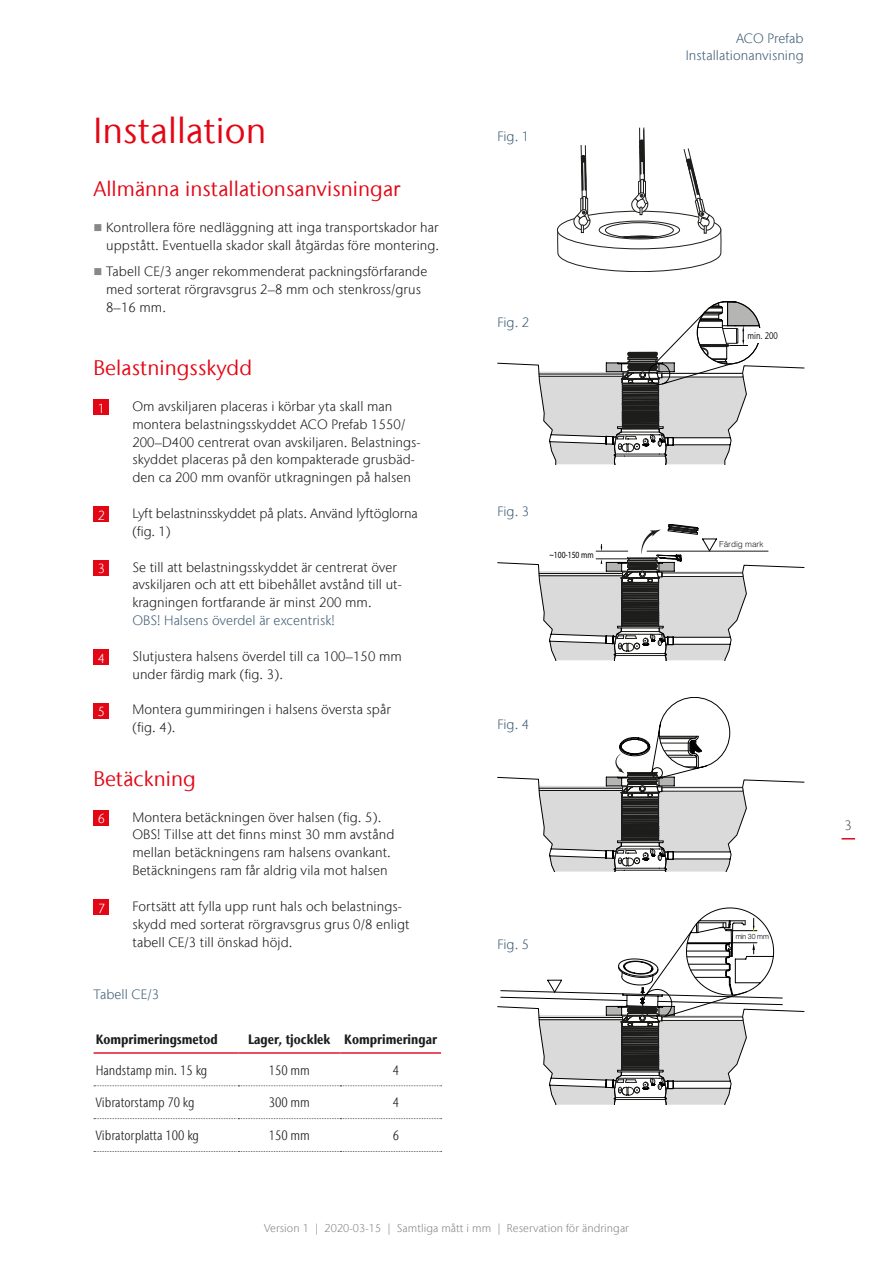
<style>
.page{position:relative;width:893px;height:1263px;background:#fff}
.page>*{position:absolute;margin:0;border:0;box-sizing:border-box;transform-origin:0 0}
.t1{font:36px "Stone Sans IIITC Com";letter-spacing:.005em;color:#e30614}
.t2{font:21px "Stone Sans IIITC Com";letter-spacing:.005em;color:#e30614}
.t3{font:300 13.5px/17.9px "Stone Sans IIITC Com";letter-spacing:.005em;color:#1d1d1b}
.t4{font:300 13.5px/17.9px "Stone Sans IIITC Com";letter-spacing:.005em;color:#415f77;text-align:right}
.t5{font:300 condensed 13.5px "Stone Sans IIITC Com";color:#1d1d1b}
.t6{font:700 condensed 13.5px "Stone Sans IIITC Com";color:#1d1d1b}
.t7{font:300 13.5px "Stone Sans IIITC Com";color:#575756}
.t8{font:300 13.2px "Stone Sans IIITC Com";color:#fff}
.t9{font:300 11.25px "Stone Sans IIITC Com";letter-spacing:.005em;color:#878787}
.t10{font:9.6px "Stone Sans IIITC Com";color:#000;scale:.8 1}
.t11{font:9.45px "Myriad Pro";color:#000;scale:.8 1}
.t12{font:300 8.25px "Helvetica";color:#1d1d1b}
.t13{font:300 expanded 7.2px "Helvetica Neue LT Pro";color:#000;scale:.8 1}
.s1{color:#878787}
</style>
<div class="page">
<svg style="left:497px;top:908px;width:307px;height:197px"></svg>
<svg style="left:497px;top:301px;width:307px;height:163px"></svg>
<svg style="left:497px;top:697px;width:307px;height:174px"></svg>
<div style="left:662px;top:787px;width:81px;height:4px;border:1px solid #1d1d1b"></div>
<svg style="left:497px;top:524px;width:307px;height:136px"></svg>
<svg style="left:94px;top:1085px;width:348px;height:1px"></svg>
<svg style="left:94px;top:1118px;width:348px;height:1px"></svg>
<svg style="left:94px;top:1151px;width:348px;height:1px"></svg>
<hr style="left:94px;top:1052px;width:144px;height:2px;background:#e1172f">
<hr style="left:238px;top:1052px;width:102px;height:2px;background:#e1172f">
<hr style="left:340px;top:1052px;width:101px;height:2px;background:#e1172f">
<svg style="left:557px;top:128px;width:164px;height:144px"></svg>
<div style="left:93px;top:399px;width:16px;height:16px;background:#e30614"></div>
<div style="left:93px;top:506px;width:16px;height:16px;background:#e30614"></div>
<div style="left:93px;top:560px;width:16px;height:16px;background:#e30614"></div>
<div style="left:93px;top:649px;width:16px;height:16px;background:#e30614"></div>
<div style="left:93px;top:703px;width:16px;height:16px;background:#e30614"></div>
<div style="left:93px;top:810px;width:16px;height:16px;background:#e30614"></div>
<div style="left:93px;top:899px;width:16px;height:16px;background:#e30614"></div>
<svg style="left:842px;top:838px;width:13px;height:1px"></svg>
<h1 class="t1" style="left:93px;top:108px;width:174px">Installation</h1>
<h2 class="t2" style="left:93px;top:176px;width:309px">Allmänna installationsanvisningar</h2>
<p class="t3" style="left:93px;top:218px;width:347px;text-align:right"><span class="s1">■</span> Kontrollera före nedläggning att inga transportskador har uppstått. Eventuella skador skall åtgärdas före montering.</p>
<p class="t3" style="left:106px;top:263px;width:323px;text-indent:-13px"><span class="s1">■</span> Tabell CE/3 anger rekommenderat packningsförfarande med sorterat rörgravsgrus 2–8 mm och stenkross/grus<br>8–16 mm.</p>
<h2 class="t2" style="left:93px;top:355px;width:160px">Belastningsskydd</h2>
<p class="t8" style="left:98px;top:400px;width:9px">1</p>
<p class="t3" style="left:132px;top:397px;width:290px">Om avskiljaren placeras i körbar yta skall man montera belastningsskyddet ACO Prefab 1550/ 200–D400 centrerat ovan avskiljaren. Belastnings&shy;skyddet placeras på den kompakterade grusbäd&shy;den ca 200 mm ovanför utkragningen på halsen</p>
<p class="t8" style="left:98px;top:507px;width:9px">2</p>
<p class="t3" style="left:132px;top:504px;width:287px">Lyft belastninsskyddet på plats. Använd lyftöglorna (fig. 1)</p>
<p class="t8" style="left:98px;top:561px;width:9px">3</p>
<p class="t3" style="left:132px;top:558px;width:271px">Se till att belastningsskyddet är centrerat över avskiljaren och att ett bibehållet avstånd till ut&shy;kragningen fortfarande är minst 200 mm.</p>
<p class="t4" style="left:132px;top:611px;width:204px">OBS! Halsens överdel är excentrisk!</p>
<p class="t8" style="left:98px;top:650px;width:9px">4</p>
<p class="t3" style="left:132px;top:647px;width:271px">Slutjustera halsens överdel till ca 100–150 mm under färdig mark (fig. 3).</p>
<p class="t8" style="left:98px;top:703px;width:9px">5</p>
<p class="t3" style="left:132px;top:701px;width:260px">Montera gummiringen i halsens översta spår (fig. 4).</p>
<h2 class="t2" style="left:93px;top:765px;width:104px">Betäckning</h2>
<p class="t8" style="left:98px;top:811px;width:9px">6</p>
<p class="t3" style="left:132px;top:808px;width:264px">Montera betäckningen över halsen (fig. 5).<br>OBS! Tillse att det finns minst 30 mm avstånd mellan betäckningens ram halsens ovankant.<br>Betäckningens ram får aldrig vila mot halsen</p>
<p class="t8" style="left:98px;top:900px;width:9px">7</p>
<p class="t3" style="left:132px;top:897px;width:279px">Fortsätt att fylla upp runt hals och belastnings&shy;skydd med sorterat rörgravsgrus grus 0/8 enligt tabell CE/3 till önskad höjd.</p>
<p class="t4" style="left:94px;top:985px;width:67px">Tabell CE/3</p>
<p class="t6" style="left:96px;top:1031px;width:123px">Komprimeringsmetod</p>
<p class="t6" style="left:248px;top:1031px;width:191px">Lager, tjocklek Komprimeringar</p>
<p class="t5" style="left:96px;top:1062px;width:113px">Handstamp min. 15 kg</p>
<p class="t5" style="left:269px;top:1062px;width:43px">150 mm</p>
<p class="t5" style="left:393px;top:1062px;width:8px">4</p>
<p class="t5" style="left:96px;top:1094px;width:100px">Vibratorstamp 70 kg</p>
<p class="t5" style="left:269px;top:1094px;width:43px">300 mm</p>
<p class="t5" style="left:393px;top:1094px;width:8px">4</p>
<p class="t5" style="left:96px;top:1127px;width:105px">Vibratorplatta 100 kg</p>
<p class="t5" style="left:269px;top:1127px;width:43px">150 mm</p>
<p class="t5" style="left:393px;top:1127px;width:8px">6</p>
<p class="t4" style="left:497px;top:128px;width:33px">Fig. 1</p>
<p class="t4" style="left:497px;top:313px;width:33px">Fig. 2</p>
<p class="t4" style="left:497px;top:502px;width:33px">Fig. 3</p>
<p class="t11" style="left:549px;top:548px;width:57px">~100-150 mm</p>
<p class="t4" style="left:497px;top:715px;width:33px">Fig. 4</p>
<p class="t4" style="left:497px;top:935px;width:33px">Fig. 5</p>
<p class="t9" style="left:264px;top:1221px;width:366px">Version 1 | 2020-03-15 | Samtliga mått i mm | Reservation för ändringar</p>
<p class="t4" style="left:686px;top:29px;width:120px">ACO Prefab<br>Installationanvisning</p>
<p class="t10" style="left:748px;top:329px;width:39px">min. 200</p>
<p class="t12" style="left:719px;top:536px;width:46px">Färdig mark</p>
<p class="t13" style="left:736px;top:932px;width:43px">min 30 mm</p>
<p class="t7" style="left:845px;top:816px;width:9px">3</p>
</div>
